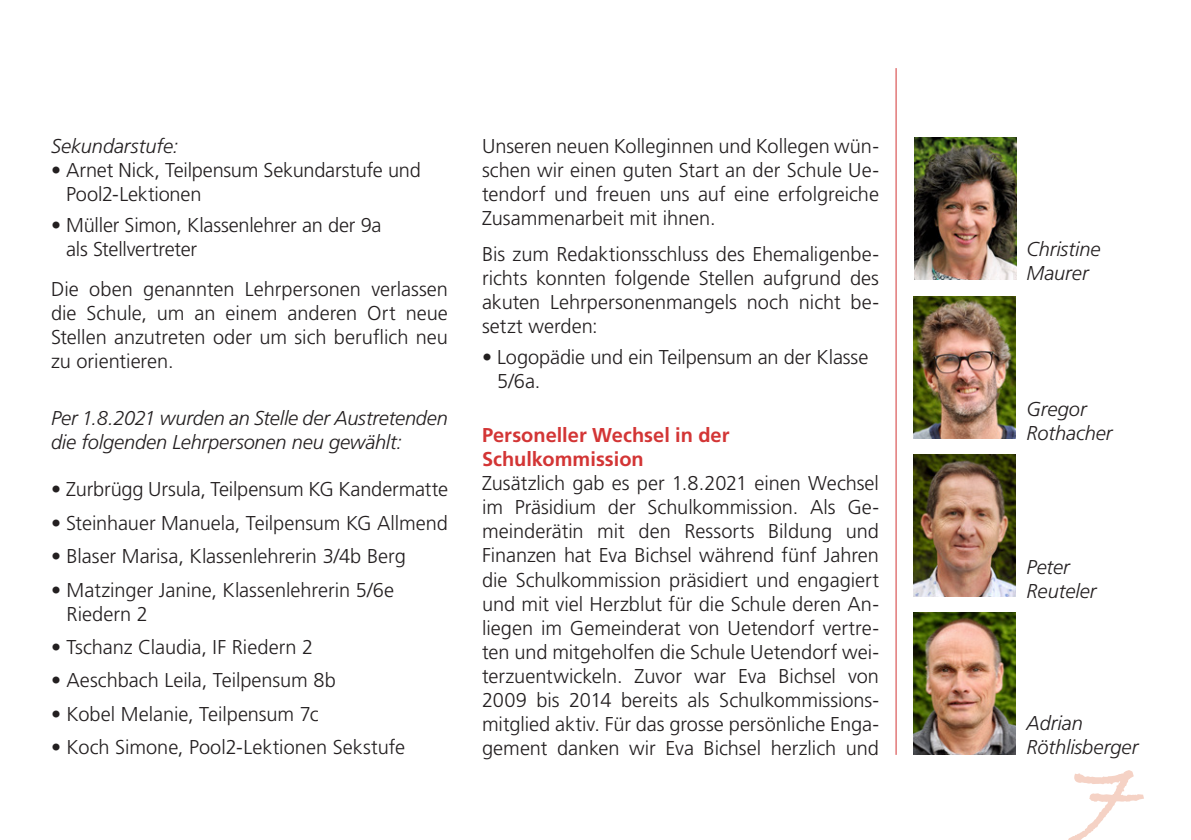
<style>
.page{position:relative;width:1191px;height:840px;background:#fff}
.page>*{position:absolute;margin:0;border:0;box-sizing:border-box;transform-origin:0 0}
.t1{font:700 100px "Bradley Hand ITCTT";color:#f5d2c5}
.t2{font:300 20px/24px "Frutiger LT Std";letter-spacing:-.005em;color:#231f20}
.t3{font:italic 300 20px/24px "Frutiger LT Std";letter-spacing:-.005em;color:#231f20}
.t4{font:700 20px/24px "Frutiger LT Std";color:#d33535}
</style>
<div class="page">
<hr style="left:895px;top:68px;width:1px;height:686px;background:#d33535">
<img style="left:914px;top:138px;width:102px;height:141px">
<img style="left:913px;top:296px;width:102px;height:142px">
<img style="left:913px;top:454px;width:102px;height:142px">
<img style="left:913px;top:612px;width:102px;height:142px">
<p class="t3" style="left:51px;top:134px;width:129px">Sekundarstufe:</p>
<p class="t2" style="left:66px;top:158px;width:356px;text-indent:-15px">• Arnet Nick, Teilpensum Sekundarstufe und<br>Pool2-Lektionen</p>
<p class="t2" style="left:66px;top:213px;width:317px;text-indent:-15px">• Müller Simon, Klassenlehrer an der 9a als Stellvertreter</p>
<p class="t2" style="left:51px;top:277px;width:398px;text-align:justify">Die oben genannten Lehrpersonen verlassen die Schule, um an einem anderen Ort neue Stellen anzutreten oder um sich beruflich neu zu orientieren.</p>
<p class="t3" style="left:51px;top:406px;width:398px">Per 1.8.2021 wurden an Stelle der Austretenden die folgenden Lehrpersonen neu gewählt:</p>
<p class="t2" style="left:51px;top:477px;width:398px">• Zurbrügg Ursula, Teilpensum KG Kandermatte</p>
<p class="t2" style="left:51px;top:511px;width:398px">• Steinhauer Manuela, Teilpensum KG Allmend</p>
<p class="t2" style="left:51px;top:544px;width:356px">• Blaser Marisa, Klassenlehrerin 3/4b Berg</p>
<p class="t2" style="left:67px;top:577px;width:329px;text-indent:-16px">• Matzinger Janine, Klassenlehrerin 5/6e<br>Riedern 2</p>
<p class="t2" style="left:51px;top:635px;width:264px">• Tschanz Claudia, IF Riedern 2</p>
<p class="t2" style="left:51px;top:668px;width:286px">• Aeschbach Leila, Teilpensum 8b</p>
<p class="t2" style="left:51px;top:701px;width:269px">• Kobel Melanie, Teilpensum 7c</p>
<p class="t2" style="left:51px;top:735px;width:356px">• Koch Simone, Pool2-Lektionen Sekstufe</p>
<p class="t2" style="left:482px;top:134px;width:398px;text-align:justify">Unseren neuen Kolleginnen und Kollegen wün&shy;schen wir einen guten Start an der Schule Ue&shy;tendorf und freuen uns auf eine erfolgreiche Zusammenarbeit mit ihnen.</p>
<p class="t2" style="left:482px;top:242px;width:398px;text-align:justify">Bis zum Redaktionsschluss des Ehemaligenbe&shy;richts konnten folgende Stellen aufgrund des akuten Lehrpersonenmangels noch nicht be&shy;setzt werden:</p>
<p class="t2" style="left:497px;top:345px;width:373px;text-indent:-15px">• Logopädie und ein Teilpensum an der Klasse<br>5/6a.</p>
<p class="t4" style="left:482px;top:423px;width:249px">Personeller Wechsel in der<br>Schulkommission</p>
<p class="t2" style="left:482px;top:471px;width:398px;text-align:justify">Zusätzlich gab es per 1.8.2021 einen Wechsel im Präsidium der Schulkommission. Als Ge&shy;meinderätin mit den Ressorts Bildung und Finanzen hat Eva Bichsel während fünf Jahren die Schulkommission präsidiert und engagiert und mit viel Herzblut für die Schule deren An&shy;liegen im Gemeinderat von Uetendorf vertre&shy;ten und mitgeholfen die Schule Uetendorf wei&shy;terzuentwickeln. Zuvor war Eva Bichsel von 2009 bis 2014 bereits als Schulkommissions&shy;mitglied aktiv. Für das grosse persönliche Enga&shy;gement danken wir Eva Bichsel herzlich und</p>
<p class="t3" style="left:1026px;top:237px;width:76px">Christine<br>Maurer</p>
<p class="t3" style="left:1026px;top:397px;width:88px">Gregor<br>Rothacher</p>
<p class="t3" style="left:1026px;top:555px;width:72px">Peter<br>Reuteler</p>
<p class="t3" style="left:1026px;top:710px;width:113px">Adrian<br>Röthlisberger</p>
<h1 class="t1" style="left:1073px;top:718px;width:70px">7</h1>
</div>
